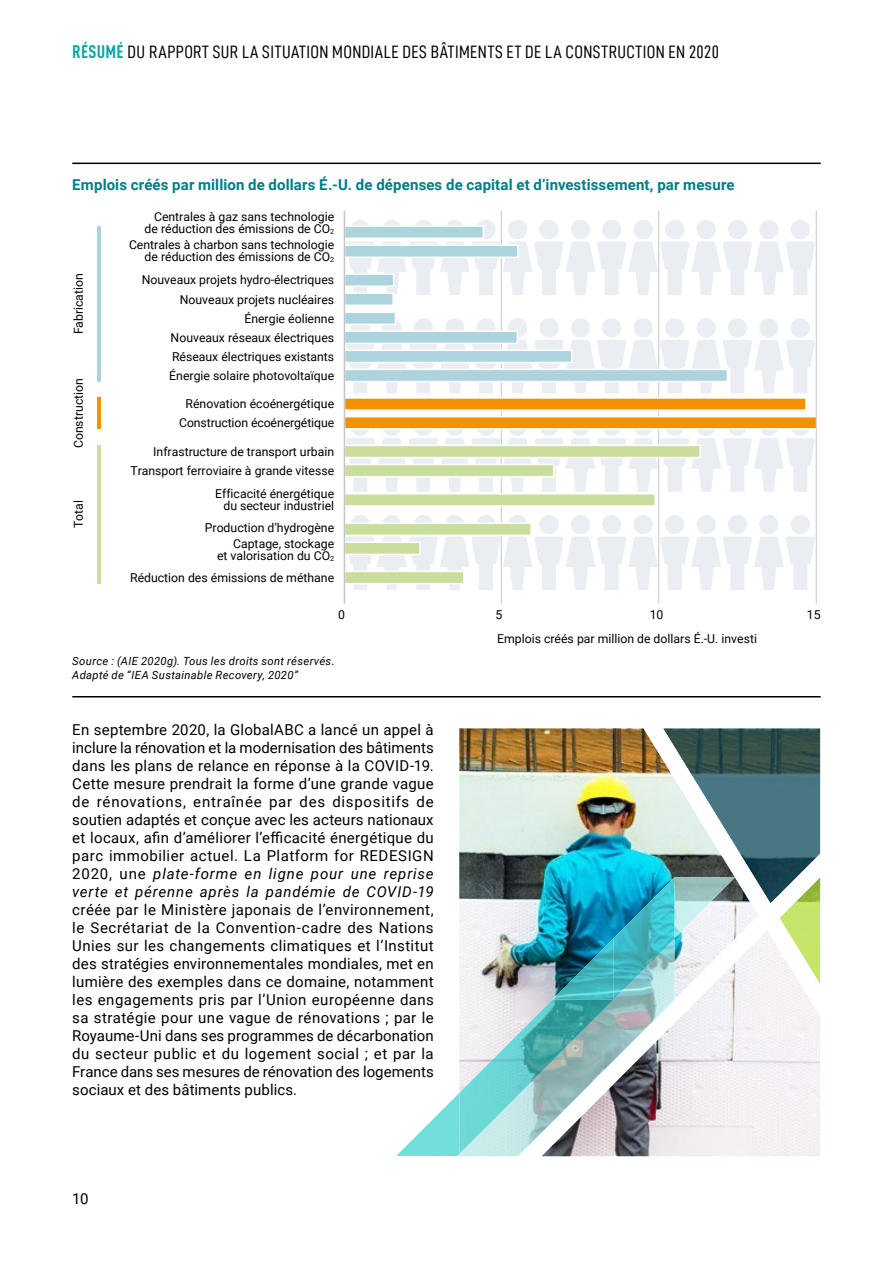
<style>
.page{position:relative;width:893px;height:1263px;background:#fff}
.page>*{position:absolute;margin:0;border:0;box-sizing:border-box;transform-origin:0 0}
.t1{font:18px "D DIN Condensed";letter-spacing:.025em;color:#000}
.t2{font:15px/18px "Roboto";letter-spacing:.015em;color:#000;text-align:justify}
.t3{font:700 15px "Roboto";letter-spacing:.01em;color:#007d87}
.t4{font:12.3px/19px "Roboto";color:#000;text-align:right}
.t5{font:italic 11.25px/13.5px "Roboto";letter-spacing:.03em;color:#000}
.s1{font-family:"DIN Cond";font-weight:700;color:#00a6a6}
.s2{font-style:italic}
</style>
<div class="page">
<img style="left:459px;top:728px;width:130px;height:78px">
<svg style="left:589px;top:697px;width:232px;height:109px"></svg>
<svg style="left:457px;top:806px;width:364px;height:351px"></svg>
<img style="left:674px;top:877px;width:61px;height:61px">
<img style="left:613px;top:877px;width:61px;height:62px">
<img style="left:459px;top:939px;width:215px;height:217px">
<svg style="left:518px;top:999px;width:156px;height:157px"></svg>
<img style="left:553px;top:938px;width:61px;height:61px">
<svg style="left:396px;top:1093px;width:63px;height:63px"></svg>
<img style="left:459px;top:999px;width:155px;height:155px">
<hr style="left:72px;top:163px;width:749px;height:1px;background:#000">
<hr style="left:72px;top:696px;width:749px;height:1px;background:#000">
<div style="left:344px;top:510px;width:472px;height:86px;background:linear-gradient(to right,#f5f6f9,#f4f6f8)"></div>
<div style="left:344px;top:313px;width:472px;height:86px;background:linear-gradient(to bottom,#f3f5f7,#f5f7f9)"></div>
<div style="left:344px;top:215px;width:472px;height:86px;background:linear-gradient(to right,#f3f5f8,#f3f5f8)"></div>
<div style="left:344px;top:411px;width:472px;height:87px;background:linear-gradient(to right,#f6f8fa,#f5f6f9)"></div>
<hr style="left:658px;top:210px;width:1px;height:393px;background:#c6c6c6">
<hr style="left:501px;top:210px;width:1px;height:393px;background:#c6c6c6">
<svg style="left:343px;top:273px;width:386px;height:110px"></svg>
<svg style="left:343px;top:225px;width:176px;height:34px"></svg>
<div style="left:344px;top:523px;width:187px;height:12px;background:#c9de9b"></div>
<div style="left:344px;top:522px;width:188px;height:14px;border:2px solid #fff"></div>
<div style="left:344px;top:542px;width:76px;height:12px;background:#c9de9b"></div>
<div style="left:344px;top:541px;width:77px;height:14px;border:2px solid #fff"></div>
<div style="left:344px;top:571px;width:120px;height:13px;background:#c9de9b"></div>
<div style="left:344px;top:571px;width:121px;height:13px;border:2px solid #fff"></div>
<div style="left:344px;top:445px;width:356px;height:13px;background:#c9de9b"></div>
<div style="left:344px;top:445px;width:357px;height:13px;border:2px solid #fff"></div>
<div style="left:344px;top:464px;width:210px;height:13px;background:#c9de9b"></div>
<div style="left:344px;top:464px;width:210px;height:13px;border:2px solid #fff"></div>
<div style="left:344px;top:398px;width:462px;height:12px;background:#f39200"></div>
<div style="left:344px;top:397px;width:463px;height:14px;border:2px solid #fff"></div>
<div style="left:344px;top:417px;width:473px;height:12px;background:#f39200"></div>
<div style="left:344px;top:416px;width:473px;height:14px;border:2px solid #fff"></div>
<div style="left:344px;top:494px;width:311px;height:12px;background:#c9de9b"></div>
<div style="left:344px;top:493px;width:312px;height:14px;border:2px solid #fff"></div>
<hr style="left:97px;top:445px;width:4px;height:139px;background:#c9de9b">
<hr style="left:97px;top:226px;width:4px;height:156px;background:#abd4de">
<hr style="left:97px;top:398px;width:4px;height:31px;background:#f39200">
<hr style="left:344px;top:210px;width:1px;height:393px;background:#c6c6c6">
<hr style="left:816px;top:210px;width:1px;height:393px;background:#c6c6c6">
<p class="t1" style="left:72px;top:41px;width:648px"><span class="s1">RÉSUMÉ</span> DU RAPPORT SUR LA SITUATION MONDIALE DES BÂTIMENTS ET DE LA CONSTRUCTION EN 2020</p>
<p class="t3" style="left:72px;top:174px;width:664px">Emplois créés par million de dollars É.-U. de dépenses de capital et d’investissement, par mesure</p>
<p class="t4" style="left:68px;top:334px;width:63px;rotate:-90deg">Fabrication</p>
<p class="t4" style="left:68px;top:448px;width:72px;rotate:-90deg">Construction</p>
<p class="t4" style="left:68px;top:528px;width:29px;rotate:-90deg">Total</p>
<p class="t4" style="left:145px;top:210px;width:191px;line-height:12.3px">Centrales à gaz sans technologie de réduction des émissions de CO<sub>2</sub></p>
<p class="t4" style="left:129px;top:238px;width:207px;line-height:12.3px">Centrales à charbon sans technologie de réduction des émissions de CO<sub>2</sub></p>
<p class="t4" style="left:142px;top:270px;width:194px">Nouveaux projets hydro-électriques<br>Nouveaux projets nucléaires<br>Énergie éolienne</p>
<p class="t4" style="left:171px;top:327px;width:165px;text-align:left">Nouveaux réseaux électriques<br>Réseaux électriques existants</p>
<p class="t4" style="left:169px;top:365px;width:166px">Énergie solaire photovoltaïque</p>
<p class="t4" style="left:179px;top:394px;width:157px;text-align:center">Rénovation écoénergétique<br>Construction écoénergétique</p>
<p class="t4" style="left:130px;top:441px;width:205px">Infrastructure de transport urbain<br>Transport ferroviaire à grande vitesse</p>
<p class="t4" style="left:215px;top:487px;width:121px;line-height:12.3px">Efficacité énergétique du secteur industriel</p>
<p class="t4" style="left:205px;top:519px;width:131px;line-height:15.9px">Production d’hydrogène<br>Captage, stockage</p>
<p class="t4" style="left:130px;top:545px;width:206px;line-height:21.5px">et valorisation du CO<sub>2<br></sub>Réduction des émissions de méthane</p>
<p class="t4" style="left:338px;top:604px;width:8px">0</p>
<p class="t4" style="left:495px;top:604px;width:8px">5</p>
<p class="t4" style="left:650px;top:604px;width:15px">10</p>
<p class="t4" style="left:807px;top:604px;width:15px">15</p>
<p class="t4" style="left:497px;top:629px;width:261px">Emplois créés par million de dollars É.-U. investi</p>
<p class="t5" style="left:72px;top:654px;width:264px">Source : (AIE 2020g). Tous les droits sont réservés.<br>Adapté de “IEA Sustainable Recovery, 2020”</p>
<p class="t2" style="left:72px;top:720px;width:363px">En septembre 2020, la GlobalABC a lancé un appel à inclure la rénovation et la modernisation des bâtiments dans les plans de relance en réponse à la COVID-19.<br>Cette mesure prendrait la forme d’une grande vague de rénovations, entraînée par des dispositifs de soutien adaptés et conçue avec les acteurs nationaux et locaux, afin d’améliorer l’efficacité énergétique du parc immobilier actuel. La Platform for REDESIGN 2020, une <span class="s2">plate-forme en ligne pour une reprise verte et pérenne après la pandémie de COVID-19</span></p>
<p class="t2" style="left:72px;top:900px;width:363px">créée par le Ministère japonais de l’environnement, le Secrétariat de la Convention-cadre des Nations Unies sur les changements climatiques et l’Institut des stratégies environnementales mondiales, met en lumière des exemples dans ce domaine, notamment les engagements pris par l’Union européenne dans sa stratégie pour une vague de rénovations ; par le Royaume-Uni dans ses programmes de décarbonation du secteur public et du logement social ; et par la France dans ses mesures de rénovation des logements sociaux et des bâtiments publics.</p>
<p class="t2" style="left:72px;top:1189px;width:18px">10</p>
</div>
